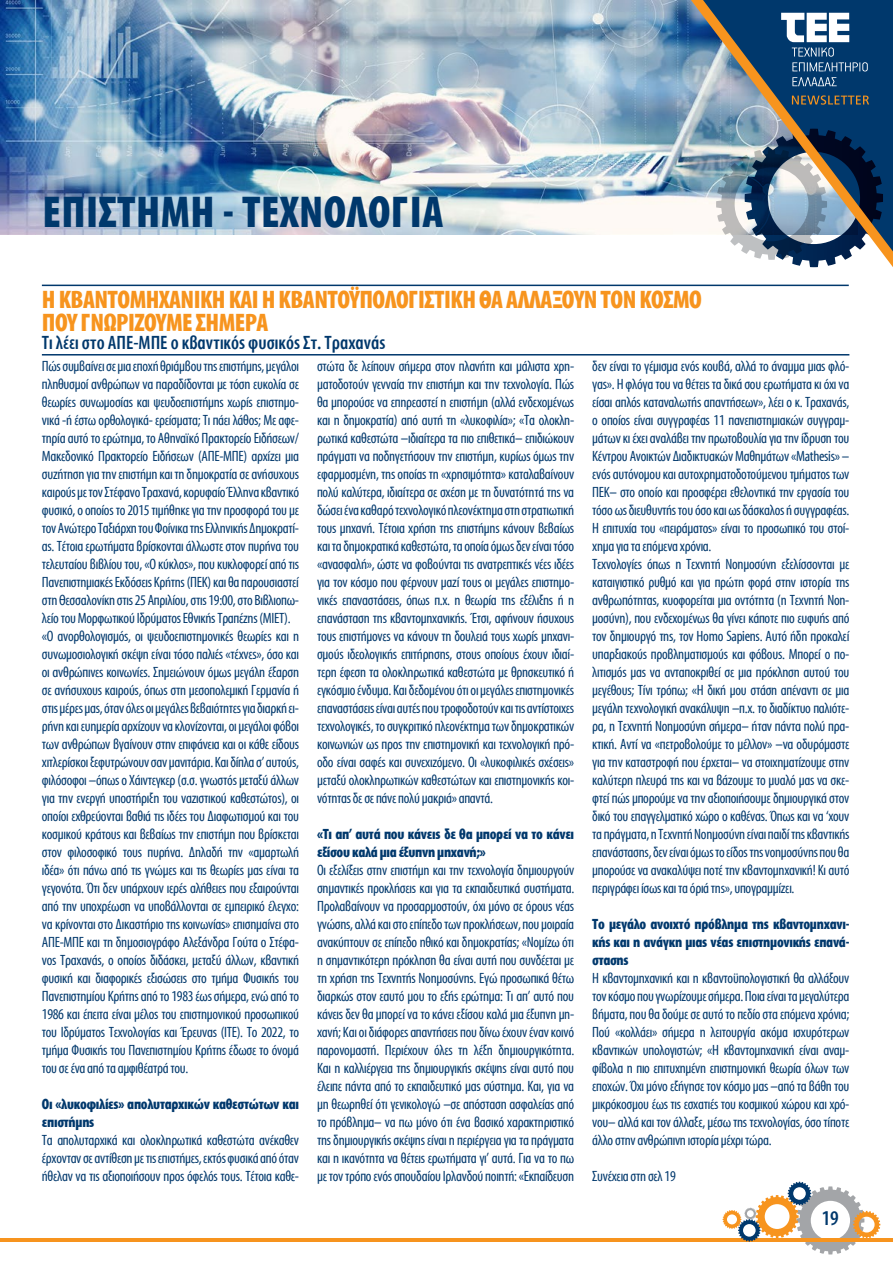
<style>
.page{position:relative;width:893px;height:1263px;background:#fff}
.page>*{position:absolute;margin:0;border:0;box-sizing:border-box;transform-origin:0 0}
.t1{font:700 45px "Myriad Condensed Greek";letter-spacing:.01em;color:#00386c}
.t2{font:700 25.5px/22.5px "Myriad Condensed Greek";letter-spacing:-.02em;color:#f7941e}
.t3{font:500 21px "Myriad Condensed Greek";color:#00386c}
.t4{font:500 19.5px "Myriad Condensed Greek";color:#00386c}
.t5{font:15px/18px "Myriad Condensed Greek";letter-spacing:-.02em;color:#00386c;text-align:justify}
.t6{font:700 15px/18px "Myriad Condensed Greek";letter-spacing:-.02em;color:#00386c}
</style>
<div class="page">
<hr style="left:0;top:1238px;width:893px;height:3px;background:#f7941e">
<svg style="left:723px;top:1182px;width:157px;height:72px"></svg>
<img style="left:0;top:0;width:691px;height:234px">
<svg style="left:691px;top:0;width:202px;height:267px;background:#61788d"></svg>
<svg style="left:792px;top:95px;width:77px;height:10px"></svg>
<svg style="left:781px;top:13px;width:87px;height:58px"></svg>
<svg style="left:792px;top:77px;width:45px;height:9px"></svg>
<hr style="left:42px;top:354px;width:807px;height:1px;background:#00386c">
<hr style="left:42px;top:285px;width:807px;height:1px;background:#00386c">
<h1 class="t1" style="left:43px;top:189px;width:402px">ΕΠΙΣΤΗΜΗ - ΤΕΧΝΟΛΟΓΙΑ</h1>
<h2 class="t2" style="left:42px;top:289px;width:661px">Η ΚΒΑΝΤΟΜΗΧΑΝΙΚΗ ΚΑΙ Η ΚΒΑΝΤΟΫΠΟΛΟΓΙΣΤΙΚΗ ΘΑ ΑΛΛΑΞΟΥΝ ΤΟΝ ΚΟΣΜΟ<br>ΠΟΥ ΓΝΩΡΙΖΟΥΜΕ ΣΗΜΕΡΑ</h2>
<h3 class="t4" style="left:42px;top:333px;width:345px">Τι λέει στο ΑΠΕ-ΜΠΕ ο κβαντικός φυσικός Στ. Τραχανάς</h3>
<p class="t5" style="left:42px;top:358px;width:259px;text-align:left">Πώς συμβαίνει σε μια εποχή θριάμβου της επιστήμης, μεγάλοι πληθυσμοί ανθρώπων να παραδίδονται με τόση ευκολία σε θεωρίες συνωμοσίας και ψευδοεπιστήμης χωρίς επιστημο&shy;νικά -ή έστω ορθολογικά- ερείσματα; Τι πάει λάθος; Με αφε&shy;τηρία αυτό το ερώτημα, το Αθηναϊκό Πρακτορείο Ειδήσεων/ Μακεδονικό Πρακτορείο Ειδήσεων (ΑΠΕ-ΜΠΕ) αρχίζει μια συζήτηση για την επιστήμη και τη δημοκρατία σε ανήσυχους καιρούς με τον Στέφανο Τραχανά, κορυφαίο Έλληνα κβαντικό φυσικό, ο οποίος το 2015 τιμήθηκε για την προσφορά του µε τον Ανώτερο Ταξιάρχη του Φοίνικα της Ελληνικής ∆ηµοκρατί&shy;ας. Τέτοια ερωτήματα βρίσκονται άλλωστε στον πυρήνα του τελευταίου βιβλίου του, «Ο κύκλος», που κυκλοφορεί από τις Πανεπιστημιακές Εκδόσεις Κρήτης (ΠΕΚ) και θα παρουσιαστεί στη Θεσσαλονίκη στις 25 Απριλίου, στις 19:00, στο Βιβλιοπω&shy;λείο του Μορφωτικού Ιδρύματος Εθνικής Τραπέζης (ΜΙΕΤ). «Ο ανορθολογισμός, οι ψευδοεπιστημονικές θεωρίες και η συνωμοσιολογική σκέψη είναι τόσο παλιές «τέχνες», όσο και οι ανθρώπινες κοινωνίες. Σημειώνουν όμως μεγάλη έξαρση σε ανήσυχους καιρούς, όπως στη μεσοπολεμική Γερμανία ή στις μέρες μας, όταν όλες οι μεγάλες βεβαιότητες για διαρκή ει&shy;ρήνη και ευημερία αρχίζουν να κλονίζονται, οι μεγάλοι φόβοι των ανθρώπων βγαίνουν στην επιφάνεια και οι κάθε είδους χιτλερίσκοι ξεφυτρώνουν σαν μανιτάρια. Και δίπλα σ’ αυτούς, φιλόσοφοι –όπως ο Χάιντεγκερ (σ.σ. γνωστός μεταξύ άλλων για την ενεργή υποστήριξη του ναζιστικού καθεστώτος), οι οποίοι εχθρεύονται βαθιά τις ιδέες του Διαφωτισμού και του κοσμικού κράτους και βεβαίως την επιστήμη που βρίσκεται στον φιλοσοφικό τους πυρήνα. Δηλαδή την «αμαρτωλή ιδέα» ότι πάνω από τις γνώμες και τις θεωρίες μας είναι τα γεγονότα. Ότι δεν υπάρχουν ιερές αλήθειες που εξαιρούνται από την υποχρέωση να υποβάλλονται σε εμπειρικό έλεγχο: να κρίνονται στο Δικαστήριο της κοινωνίας» επισημαίνει στο ΑΠΕ-ΜΠΕ και τη δημοσιογράφο Αλεξάνδρα Γούτα ο Στέφα&shy;νος Τραχανάς, ο οποίος διδάσκει, µεταξύ άλλων, κβαντική φυσική και διαφορικές εξισώσεις στο τµήµα Φυσικής του Πανεπιστηµίου Κρήτης από το 1983 έως σήµερα, ενώ από το 1986 και έπειτα είναι µέλος του επιστηµονικού προσωπικού του Ιδρύµατος Τεχνολογίας και Έρευνας (ΙΤΕ). Το 2022, το τµήµα Φυσικής του Πανεπιστηµίου Κρήτης έδωσε το όνοµά του σε ένα από τα αµφιθέατρά του.</p>
<p class="t6" style="left:42px;top:1096px;width:259px">Οι «λυκοφιλίες» απολυταρχικών καθεστώτων και επιστήμης</p>
<p class="t5" style="left:42px;top:1132px;width:259px">Τα απολυταρχικά και ολοκληρωτικά καθεστώτα ανέκαθεν έρχονταν σε αντίθεση με τις επιστήμες, εκτός φυσικά από όταν ήθελαν να τις αξιοποιήσουν προς όφελός τους. Τέτοια καθε-</p>
<p class="t5" style="left:317px;top:358px;width:259px">στώτα δε λείπουν σήμερα στον πλανήτη και μάλιστα χρη&shy;ματοδοτούν γενναία την επιστήμη και την τεχνολογία. Πώς θα μπορούσε να επηρεαστεί η επιστήμη (αλλά ενδεχομένως και η δημοκρατία) από αυτή τη «λυκοφιλία»; «Τα ολοκλη&shy;ρωτικά καθεστώτα –ιδιαίτερα τα πιο επιθετικά– επιδιώκουν πράγματι να ποδηγετήσουν την επιστήμη, κυρίως όμως την εφαρμοσμένη, της οποίας τη «χρησιμότητα» καταλαβαίνουν πολύ καλύτερα, ιδιαίτερα σε σχέση με τη δυνατότητά της να δώσει ένα καθαρό τεχνολογικό πλεονέκτημα στη στρατιωτική τους μηχανή. Τέτοια χρήση της επιστήμης κάνουν βεβαίως και τα δημοκρατικά καθεστώτα, τα οποία όμως δεν είναι τόσο «ανασφαλή», ώστε να φοβούνται τις ανατρεπτικές νέες ιδέες για τον κόσμο που φέρνουν μαζί τους οι μεγάλες επιστημο&shy;νικές επαναστάσεις, όπως π.χ. η θεωρία της εξέλιξης ή η επανάσταση της κβαντομηχανικής. Έτσι, αφήνουν ήσυχους τους επιστήμονες να κάνουν τη δουλειά τους χωρίς μηχανι&shy;σμούς ιδεολογικής επιτήρησης, στους οποίους έχουν ιδιαί&shy;τερη έφεση τα ολοκληρωτικά καθεστώτα με θρησκευτικό ή εγκόσμιο ένδυμα. Και δεδομένου ότι οι μεγάλες επιστημονικές επαναστάσεις είναι αυτές που τροφοδοτούν και τις αντίστοιχες τεχνολογικές, το συγκριτικό πλεονέκτημα των δημοκρατικών κοινωνιών ως προς την επιστημονική και τεχνολογική πρό&shy;οδο είναι σαφές και συνεχιζόμενο. Οι «λυκοφιλικές σχέσεις» μεταξύ ολοκληρωτικών καθεστώτων και επιστημονικής κοι&shy;νότητας δε σε πάνε πολύ μακριά» απαντά.</p>
<p class="t6" style="left:317px;top:826px;width:259px">«Τι απ’ αυτά που κάνεις δε θα μπορεί να το κάνει εξίσου καλά μια έξυπνη μηχανή;»</p>
<p class="t5" style="left:317px;top:862px;width:259px">Οι εξελίξεις στην επιστήμη και την τεχνολογία δημιουργούν σημαντικές προκλήσεις και για τα εκπαιδευτικά συστήματα.<br>Προλαβαίνουν να προσαρμοστούν, όχι μόνο σε όρους νέας γνώσης, αλλά και στο επίπεδο των προκλήσεων, που μοιραία ανακύπτουν σε επίπεδο ηθικό και δημοκρατίας; «Νομίζω ότι η σημαντικότερη πρόκληση θα είναι αυτή που συνδέεται με τη χρήση της Τεχνητής Νοημοσύνης. Εγώ προσωπικά θέτω διαρκώς στον εαυτό μου το εξής ερώτημα: Τι απ’ αυτό που κάνεις δεν θα μπορεί να το κάνει εξίσου καλά μια έξυπνη μη&shy;χανή; Και οι διάφορες απαντήσεις που δίνω έχουν έναν κοινό παρονομαστή. Περιέχουν όλες τη λέξη δημιουργικότητα.<br>Και η καλλιέργεια της δημιουργικής σκέψης είναι αυτό που έλειπε πάντα από το εκπαιδευτικό μας σύστημα. Και, για να μη θεωρηθεί ότι γενικολογώ –σε απόσταση ασφαλείας από το πρόβλημα– να πω μόνο ότι ένα βασικό χαρακτηριστικό της δημιουργικής σκέψης είναι η περιέργεια για τα πράγματα και η ικανότητα να θέτεις ερωτήματα γι’ αυτά. Για να το πω με τον τρόπο ενός σπουδαίου Ιρλανδού ποιητή: «Εκπαίδευση</p>
<p class="t5" style="left:592px;top:358px;width:259px;text-align:left">δεν είναι το γέμισμα ενός κουβά, αλλά το άναμμα μιας φλό&shy;γας». Η φλόγα του να θέτεις τα δικά σου ερωτήματα κι όχι να είσαι απλός καταναλωτής απαντήσεων», λέει ο κ. Τραχανάς, ο οποίος είναι συγγραφέας 11 πανεπιστημιακών συγγραμ&shy;μάτων κι έχει αναλάβει την πρωτοβουλία για την ίδρυση του Κέντρου Ανοικτών Διαδικτυακών Μαθηµάτων «Mathesis» – ενός αυτόνοµου και αυτοχρηµατοδοτούµενου τµήµατος των ΠΕΚ– στο οποίο και προσφέρει εθελοντικά την εργασία του τόσο ως διευθυντής του όσο και ως δάσκαλος ή συγγραφέας.<br>Η επιτυχία του «πειράµατος» είναι το προσωπικό του στοί&shy;χηµα για τα επόµενα χρόνια.<br>Τεχνολογίες όπως η Τεχνητή Νοημοσύνη εξελίσσονται με καταιγιστικό ρυθμό και για πρώτη φορά στην ιστορία της ανθρωπότητας, κυοφορείται μια οντότητα (η Τεχνητή Νοη&shy;μοσύνη), που ενδεχομένως θα γίνει κάποτε πιο ευφυής από τον δημιουργό της, τον Homo Sapiens. Αυτό ήδη προκαλεί υπαρξιακούς προβληματισμούς και φόβους. Μπορεί ο πο&shy;λιτισμός μας να ανταποκριθεί σε μια πρόκληση αυτού του μεγέθους; Τίνι τρόπω; «Η δική μου στάση απέναντι σε μια μεγάλη τεχνολογική ανακάλυψη –π.χ. το διαδίκτυο παλιότε&shy;ρα, η Τεχνητή Νοημοσύνη σήμερα– ήταν πάντα πολύ πρα&shy;κτική. Αντί να «πετροβολούμε το μέλλον» –να οδυρόμαστε για την καταστροφή που έρχεται– να στοιχηματίζουμε στην καλύτερη πλευρά της και να βάζουμε το μυαλό μας να σκε&shy;φτεί πώς μπορούμε να την αξιοποιήσουμε δημιουργικά στον δικό του επαγγελματικό χώρο ο καθένας. Όπως και να ‘χουν τα πράγματα, η Τεχνητή Νοημοσύνη είναι παιδί της κβαντικής επανάστασης, δεν είναι όμως το είδος της νοημοσύνης που θα μπορούσε να ανακαλύψει ποτέ την κβαντομηχανική! Κι αυτό περιγράφει ίσως και τα όριά της», υπογραμμίζει.</p>
<p class="t6" style="left:592px;top:916px;width:259px;text-align:justify">To μεγάλο ανοιχτό πρόβλημα της κβαντομηχανι&shy;κής και η ανάγκη μιας νέας επιστημονικής επανά&shy;στασης</p>
<p class="t5" style="left:592px;top:970px;width:259px">Η κβαντομηχανική και η κβαντοϋπολογιστική θα αλλάξουν τον κόσμο που γνωρίζουμε σήμερα. Ποια είναι τα μεγαλύτερα βήματα, που θα δούμε σε αυτό το πεδίο στα επόμενα χρόνια; Πού «κολλάει» σήμερα η λειτουργία ακόμα ισχυρότερων κβαντικών υπολογιστών; «Η κβαντομηχανική είναι αναμ&shy;φίβολα η πιο επιτυχημένη επιστημονική θεωρία όλων των εποχών. Όχι μόνο εξήγησε τον κόσμο μας –από τα βάθη του μικρόκοσμου έως τις εσχατιές του κοσμικού χώρου και χρό&shy;νου– αλλά και τον άλλαξε, μέσω της τεχνολογίας, όσο τίποτε άλλο στην ανθρώπινη ιστορία μέχρι τώρα.</p>
<p class="t5" style="left:592px;top:1168px;width:85px">Συνέχεια στη σελ 19</p>
<h3 class="t3" style="left:822px;top:1208px;width:19px">19</h3>
</div>
